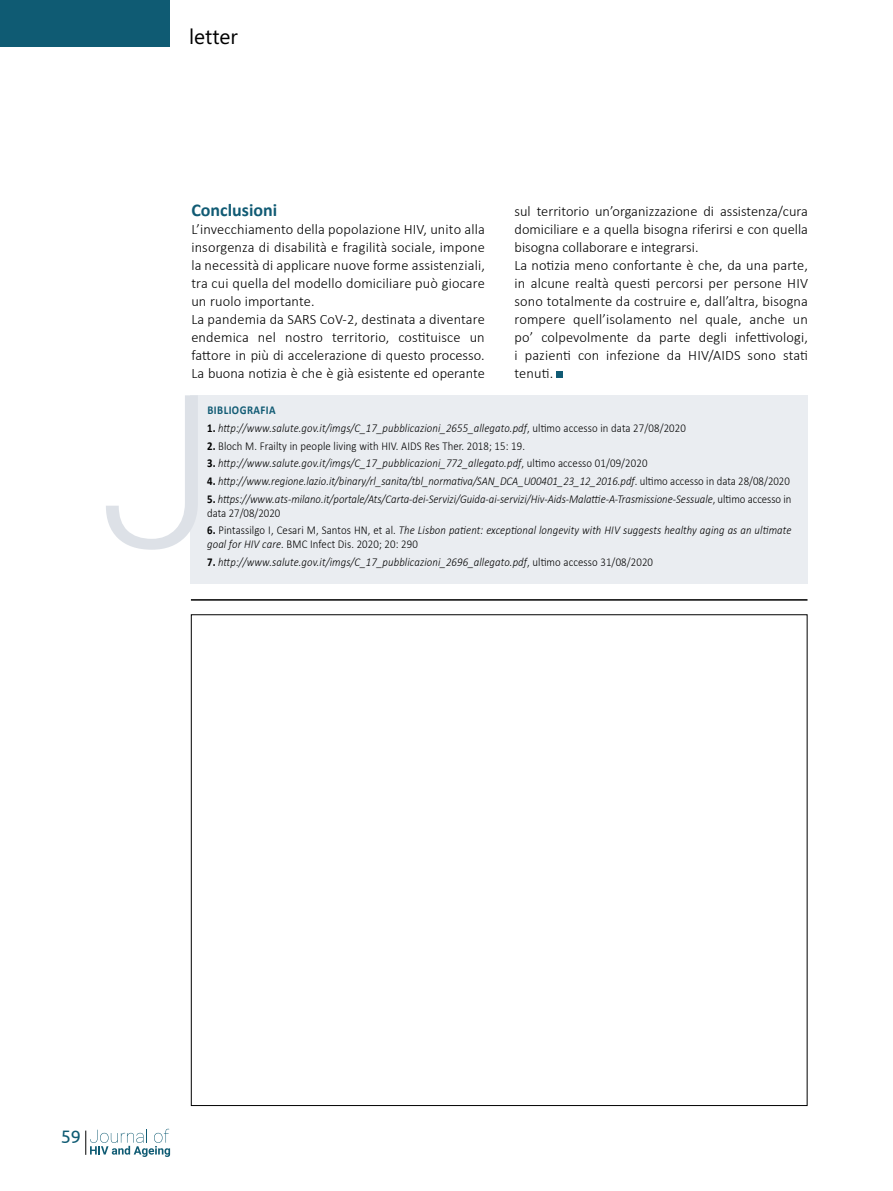
<style>
.page{position:relative;width:893px;height:1191px;background:#fff}
.page>*{position:absolute;margin:0;border:0;box-sizing:border-box;transform-origin:0 0}
.t1{font:21px "Segoe WP";color:#000}
.t2{font:700 18px "Calibri";color:#115b74}
.t3{font:18px "Ubuntu";color:#0f5b73}
.t4{font:300 14.4px/18px "Calibri";letter-spacing:.01em;color:#000}
.t5{font:italic 300 12px/13.5px "Calibri";letter-spacing:.01em;color:#000;scale:.9 1}
.t6{font:300 12px "Calibri";letter-spacing:.01em;color:#000;scale:.9 1}
.t7{font:700 12px "Calibri";letter-spacing:.04em;color:#115b74;scale:.9 1}
.s1{font-weight:700;font-style:normal}
.s2{font-style:normal}
.s3{font-weight:700}
</style>
<div class="page">
<div style="left:0;top:0;width:170px;height:47px;background:#0f5b73"></div>
<svg style="left:85px;top:1128px;width:85px;height:29px"></svg>
<div style="left:557px;top:371px;width:6px;height:7px;background:#115b74"></div>
<div style="left:191px;top:395px;width:617px;height:188px;background:#eaedf1"></div>
<svg style="left:106px;top:395px;width:92px;height:155px"></svg>
<hr style="left:191px;top:599px;width:616px;height:1px;background:#000">
<h1 class="t1" style="left:189px;top:22px;width:50px">letter</h1>
<p class="t2" style="left:191px;top:199px;width:87px">Conclusioni</p>
<p class="t4" style="left:191px;top:220px;width:295px">L’invecchiamento della popolazione HIV, unito alla insorgenza di disabilità e fragilità sociale, impone la necessità di applicare nuove forme assistenziali, tra cui quella del modello domiciliare può giocare un ruolo importante.<br>La pandemia da SARS CoV-2, destinata a diventare endemica nel nostro territorio, costituisce un fattore in più di accelerazione di questo processo.<br>La buona notizia è che è già esistente ed operante</p>
<p class="t4" style="left:514px;top:202px;width:295px">sul territorio un’organizzazione di assistenza/cura domiciliare e a quella bisogna riferirsi e con quella bisogna collaborare e integrarsi.<br>La notizia meno confortante è che, da una parte, in alcune realtà questi percorsi per persone HIV sono totalmente da costruire e, dall’altra, bisogna rompere quell’isolamento nel quale, anche un po’ colpevolmente da parte degli infettivologi, i pazienti con infezione da HIV/AIDS sono stati tenuti.</p>
<p class="t7" style="left:207px;top:402px;width:77px">BIBLIOGRAFIA</p>
<p class="t5" style="left:207px;top:421px;width:533px"><span class="s1">1.</span> http://www.salute.gov.it/imgs/C_17_pubblicazioni_2655_allegato.pdf<span class="s2">, ultimo accesso in data 27/08/2020</span></p>
<p class="t6" style="left:207px;top:438px;width:355px"><span class="s3">2.</span> Bloch M. Frailty in people living with HIV. AIDS Res Ther. 2018; 15: 19.</p>
<p class="t5" style="left:207px;top:456px;width:491px"><span class="s1">3.</span> http://www.salute.gov.it/imgs/C_17_pubblicazioni_772_allegato.pdf<span class="s2">, ultimo accesso 01/09/2020</span></p>
<p class="t5" style="left:207px;top:474px;width:649px"><span class="s1">4.</span> http://www.regione.lazio.it/binary/rl_sanita/tbl_normativa/SAN_DCA_U00401_23_12_2016.pdf<span class="s2">. ultimo accesso in data 28/08/2020</span></p>
<p class="t5" style="left:207px;top:492px;width:651px"><span class="s1">5.</span> https://www.ats-milano.it/portale/Ats/Carta-dei-Servizi/Guida-ai-servizi/Hiv-Aids-Malattie-A-Trasmissione-Sessuale<span class="s2">, ultimo accesso in data 27/08/2020</span></p>
<p class="t5" style="left:207px;top:523px;width:651px"><span class="s1">6.</span> <span class="s2">Pintassilgo I, Cesari M, Santos HN, et al.</span> The Lisbon patient: exceptional longevity with HIV suggests healthy aging as an ultimate goal for HIV care. <span class="s2">BMC Infect Dis. 2020; 20: 290</span></p>
<p class="t5" style="left:207px;top:554px;width:497px"><span class="s1">7.</span> http://www.salute.gov.it/imgs/C_17_pubblicazioni_2696_allegato.pdf<span class="s2">, ultimo accesso 31/08/2020</span></p>
<p class="t3" style="left:61px;top:1125px;width:22px">59</p>
<p class="t3" style="left:61px;top:1125px;width:22px">14</p>
</div>
